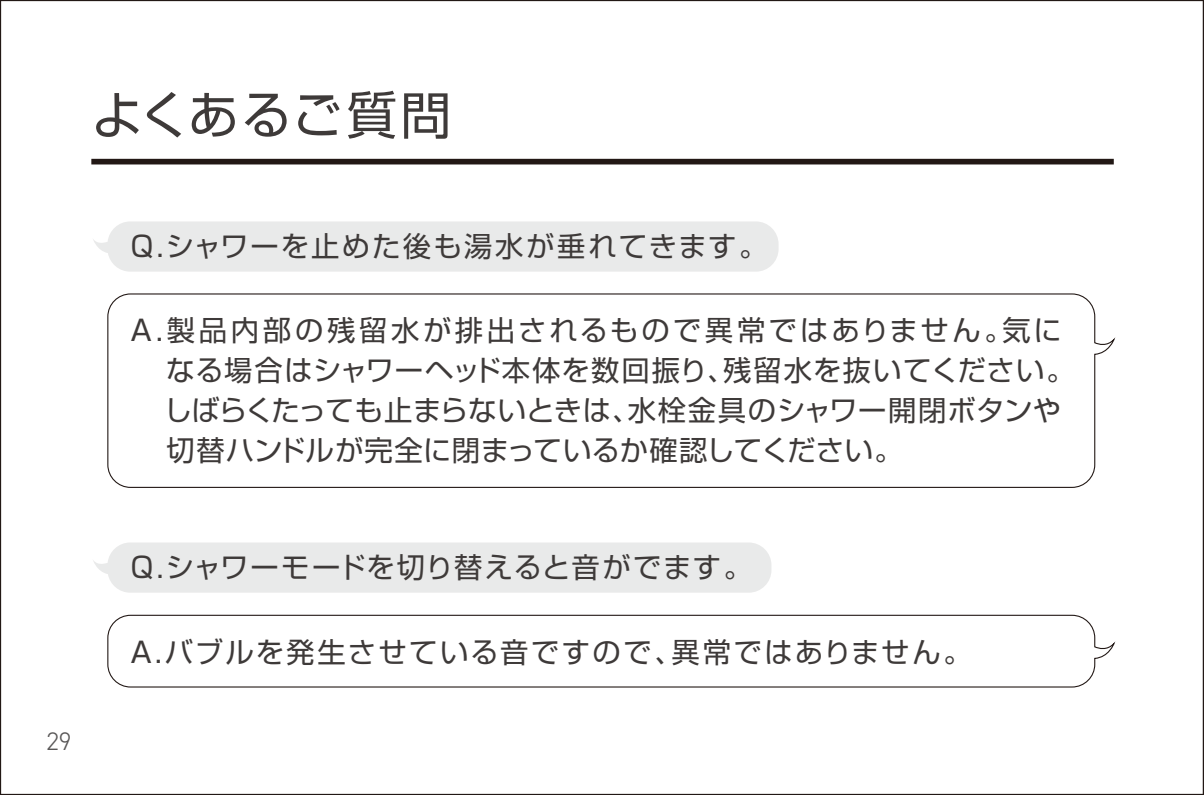
<style>
.page{position:relative;width:1204px;height:795px;background:#fff}
.page>*{position:absolute;margin:0;border:0;box-sizing:border-box;transform-origin:0 0}
.t1{font:51.2px "Shin Go Pro";letter-spacing:.02em;color:#3e3a39}
.t2{font:28.4px/40px "Shin Go Pro";letter-spacing:.05em;color:#3e3a39}
.t3{font:28.4px "Shin Go Pro";letter-spacing:.08em;color:#3e3a39}
.t4{font:28.4px "Shin Go Pro";letter-spacing:.075em;color:#3e3a39}
.t5{font:300 25.6px "DIN2014";color:#595757}
</style>
<div class="page">
<div style="left:93px;top:542px;width:678px;height:51px;background:#e9eaea"></div>
<svg style="left:107px;top:614px;width:1008px;height:74px"></svg>
<div style="left:93px;top:221px;width:685px;height:51px;background:#e9eaea"></div>
<svg style="left:107px;top:293px;width:1008px;height:195px"></svg>
<div style="left:91px;top:159px;width:1022px;height:5px;background:#221815"></div>
<h1 class="t1" style="left:91px;top:73px;width:361px">よくあるご質問</h1>
<p class="t5" style="left:46px;top:726px;width:27px">29</p>
<p class="t4" style="left:130px;top:223px;width:638px">Q.シャワーを止めた後も湯水が垂れてきます。</p>
<p class="t2" style="left:164px;top:307px;width:912px;text-indent:-33px">A.製品内部の残留水が排出されるもので異常ではありません。気になる場合はシャワーヘッド本体を数回振り、残留水を抜いてください。しばらくたっても止まらないときは、水栓金具のシャワー開閉ボタンや切替ハンドルが完全に閉まっているか確認してください。</p>
<p class="t2" style="left:130px;top:544px;width:623px">Q.シャワーモードを切り替えると音がでます。</p>
<p class="t3" style="left:130px;top:629px;width:842px">A.バブルを発生させている音ですので、異常ではありません。</p>
</div>
